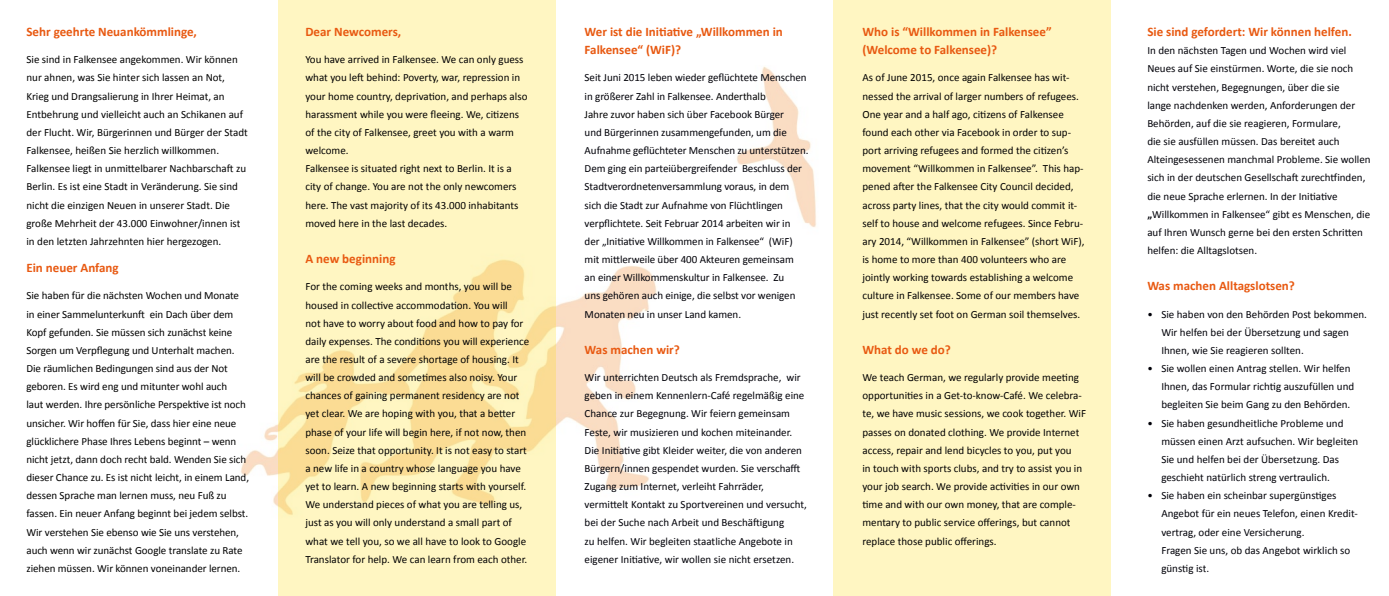
<style>
.page{position:relative;width:1389px;height:596px;background:#fff}
.page>*{position:absolute;margin:0;border:0;box-sizing:border-box;transform-origin:0 0}
.t1{font:700 13px/18.1px "Calibri";color:#e85911}
.t2{font:11px/18.1px "Calibri";color:#000}
.t3{font:11px/18.1px "Calibri";color:#000008}
.s1{color:#000}
.s2{font-weight:700}
</style>
<div class="page">
<img style="left:240px;top:66px;width:577px;height:441px">
<div style="left:833px;top:0;width:278px;height:595px;background:#fff6c2"></div>
<svg style="left:278px;top:0;width:278px;height:595px;background:#fef1ba"></svg>
<p class="t1" style="left:26px;top:23px;width:172px">Sehr geehrte Neuankömmlinge,</p>
<p class="t2" style="left:26px;top:51px;width:223px">Sie sind in Falkensee angekommen. Wir können nur ahnen, was Sie hinter sich lassen an Not, Krieg und Drangsalierung in Ihrer Heimat, an Entbehrung und vielleicht auch an Schikanen auf der Flucht. Wir, Bürgerinnen und Bürger der Stadt Falkensee, heißen Sie herzlich willkommen.<br>Falkensee liegt in unmittelbarer Nachbarschaft zu Berlin. Es ist eine Stadt in Veränderung. Sie sind nicht die einzigen Neuen in unserer Stadt. Die große Mehrheit der 43.000 Einwohner/innen ist in den letzten Jahrzehnten hier hergezogen.</p>
<p class="t1" style="left:26px;top:258px;width:94px">Ein neuer Anfang</p>
<p class="t2" style="left:26px;top:286px;width:224px">Sie haben für die nächsten Wochen und Monate in einer Sammelunterkunft ein Dach über dem Kopf gefunden. Sie müssen sich zunächst keine Sorgen um Verpflegung und Unterhalt machen.<br>Die räumlichen Bedingungen sind aus der Not geboren. Es wird eng und mitunter wohl auch<br>laut werden. Ihre persönliche Perspektive ist noch unsicher. Wir hoffen für Sie, dass hier eine neue glücklichere Phase Ihres Lebens beginnt – wenn nicht jetzt, dann doch recht bald. Wenden Sie sich dieser Chance zu. Es ist nicht leicht, in einem Land, dessen Sprache man lernen muss, neu Fuß zu fassen. Ein neuer Anfang beginnt bei jedem selbst.<br>Wir verstehen Sie ebenso wie Sie uns verstehen, auch wenn wir zunächst Google translate zu Rate ziehen müssen. Wir können voneinander lernen.</p>
<p class="t1" style="left:305px;top:23px;width:97px">Dear Newcomers,</p>
<p class="t2" style="left:305px;top:51px;width:224px">You have arrived in Falkensee. We can only guess what you left behind: Poverty, war, repression in your home country, deprivation, and perhaps also harassment while you were fleeing. We, citizens of the city of Falkensee, greet you with a warm welcome.<br>Falkensee is situated right next to Berlin. It is a city of change. You are not the only newcomers here. The vast majority of its 43.000 inhabitants moved here in the last decades.</p>
<p class="t1" style="left:305px;top:249px;width:92px">A new beginning</p>
<p class="t2" style="left:305px;top:277px;width:225px">For the coming weeks and months, you will be housed in collective accommodation. You will<br>not have to worry about food and how to pay for daily expenses. The conditions you will experience are the result of a severe shortage of housing. It will be crowded and sometimes also noisy. Your chances of gaining permanent residency are not yet clear. We are hoping with you, that a better phase of your life will begin here, if not now, then soon. Seize that opportunity. It is not easy to start a new life in a country whose language you have yet to learn. A new beginning starts with yourself.<br>We understand pieces of what you are telling us, just as you will only understand a small part of what we tell you, so we all have to look to Google Translator for help. We can learn from each other.</p>
<p class="t1" style="left:585px;top:23px;width:200px">Wer ist die Initiative „Willkommen in<br>Falkensee“ (WiF)?</p>
<p class="t3" style="left:585px;top:69px;width:225px">Seit Juni 2015 leben wieder geflüchtete Menschen in größerer Zahl in Falkensee. <span class="s1">Anderthalb<br>Jahre zuvor</span> haben sich über Facebook Bürger<br>und Bürgerinnen zusammengefunden, um die Aufnahme geflüchteter Menschen zu unterstützen.<br>Dem ging ein parteiübergreifender Beschluss der Stadtverordnetenversammlung voraus, in dem sich die Stadt zur Aufnahme von Flüchtlingen verpflichtete. Seit Februar 2014 arbeiten wir in<br>der „Initiative Willkommen in Falkensee“ (WiF) mit mittlerweile über 400 Akteuren gemeinsam<br>an einer Willkommenskultur in Falkensee. Zu<br>uns gehören auch einige, die selbst vor wenigen Monaten neu in unser Land kamen.</p>
<p class="t1" style="left:585px;top:340px;width:97px">Was machen wir?</p>
<p class="t3" style="left:585px;top:368px;width:224px">Wir unterrichten Deutsch als Fremdsprache, wir geben in einem Kennenlern-Café regelmäßig eine Chance zur Begegnung. Wir feiern gemeinsam Feste, wir musizieren und kochen miteinander.<br>Die Initiative gibt Kleider weiter, die von anderen Bürgern/innen gespendet wurden. Sie verschafft Zugang zum Internet, verleiht Fahrräder, vermittelt Kontakt zu Sportvereinen und versucht, bei der Suche nach Arbeit und Beschäftigung<br>zu helfen. Wir begleiten staatliche Angebote in eigener Initiative, wir wollen sie nicht ersetzen.</p>
<p class="t1" style="left:862px;top:23px;width:191px">Who is “Willkommen in Falkensee” (Welcome to Falkensee)?</p>
<p class="t2" style="left:862px;top:69px;width:224px">As of June 2015, once again Falkensee has wit&shy;nessed the arrival of larger numbers of refugees.<br>One year and a half ago, citizens of Falkensee found each other via Facebook in order to sup&shy;port arriving refugees and formed the citizen’s movement “Willkommen in Falkensee”. This hap&shy;pened after the Falkensee City Council decided, across party lines, that the city would commit it&shy;self to house and welcome refugees. Since Febru&shy;ary 2014, “Willkommen in Falkensee” (short WiF), is home to more than 400 volunteers who are jointly working towards establishing a welcome culture in Falkensee. Some of our members have just recently set foot on German soil themselves.</p>
<p class="t1" style="left:862px;top:340px;width:90px">What do we do?</p>
<p class="t2" style="left:862px;top:368px;width:225px">We teach German, we regularly provide meeting opportunities in a Get-to-know-Café. We celebra&shy;te, we have music sessions, we cook together. WiF passes on donated clothing. We provide Internet access, repair and lend bicycles to you, put you<br>in touch with sports clubs, and try to assist you in your job search. We provide activities in our own time and with our own money, that are comple&shy;mentary to public service offerings, but cannot replace those public offerings.</p>
<p class="t1" style="left:1147px;top:23px;width:206px">Sie sind gefordert: Wir können helfen.</p>
<p class="t3" style="left:1147px;top:41px;width:225px">In den nächsten Tagen und Wochen wird viel Neues auf Sie einstürmen. Worte, die sie noch nicht verstehen, Begegnungen, über die sie<br>lange nachdenken werden, Anforderungen der Behörden, auf die sie reagieren, Formulare,<br>die sie ausfüllen müssen. Das bereitet auch Alteingesessenen manchmal Probleme. Sie wollen sich in der deutschen Gesellschaft zurechtfinden, die neue Sprache erlernen. In der Initiative <span class="s2">„</span>Willkommen in Falkensee“ gibt es Menschen, die auf Ihren Wunsch gerne bei den ersten Schritten helfen: die Alltagslotsen.</p>
<p class="t1" style="left:1147px;top:277px;width:149px">Was machen Alltagslotsen?</p>
<p class="t3" style="left:1161px;top:305px;width:207px;text-indent:-14px">• Sie haben von den Behörden Post bekommen.<br>Wir helfen bei der Übersetzung und sagen<br>Ihnen, wie Sie reagieren sollten.</p>
<p class="t3" style="left:1161px;top:359px;width:194px;text-indent:-14px">• Sie wollen einen Antrag stellen. Wir helfen<br>Ihnen, das Formular richtig auszufüllen und begleiten Sie beim Gang zu den Behörden.</p>
<p class="t3" style="left:1161px;top:413px;width:198px;text-indent:-14px">• Sie haben gesundheitliche Probleme und müssen einen Arzt aufsuchen. Wir begleiten Sie und helfen bei der Übersetzung. Das geschieht natürlich streng vertraulich.</p>
<p class="t3" style="left:1161px;top:486px;width:198px;text-indent:-14px">• Sie haben ein scheinbar supergünstiges Angebot für ein neues Telefon, einen Kredit&shy;vertrag, oder eine Versicherung.<br>Fragen Sie uns, ob das Angebot wirklich so günstig ist.</p>
</div>
